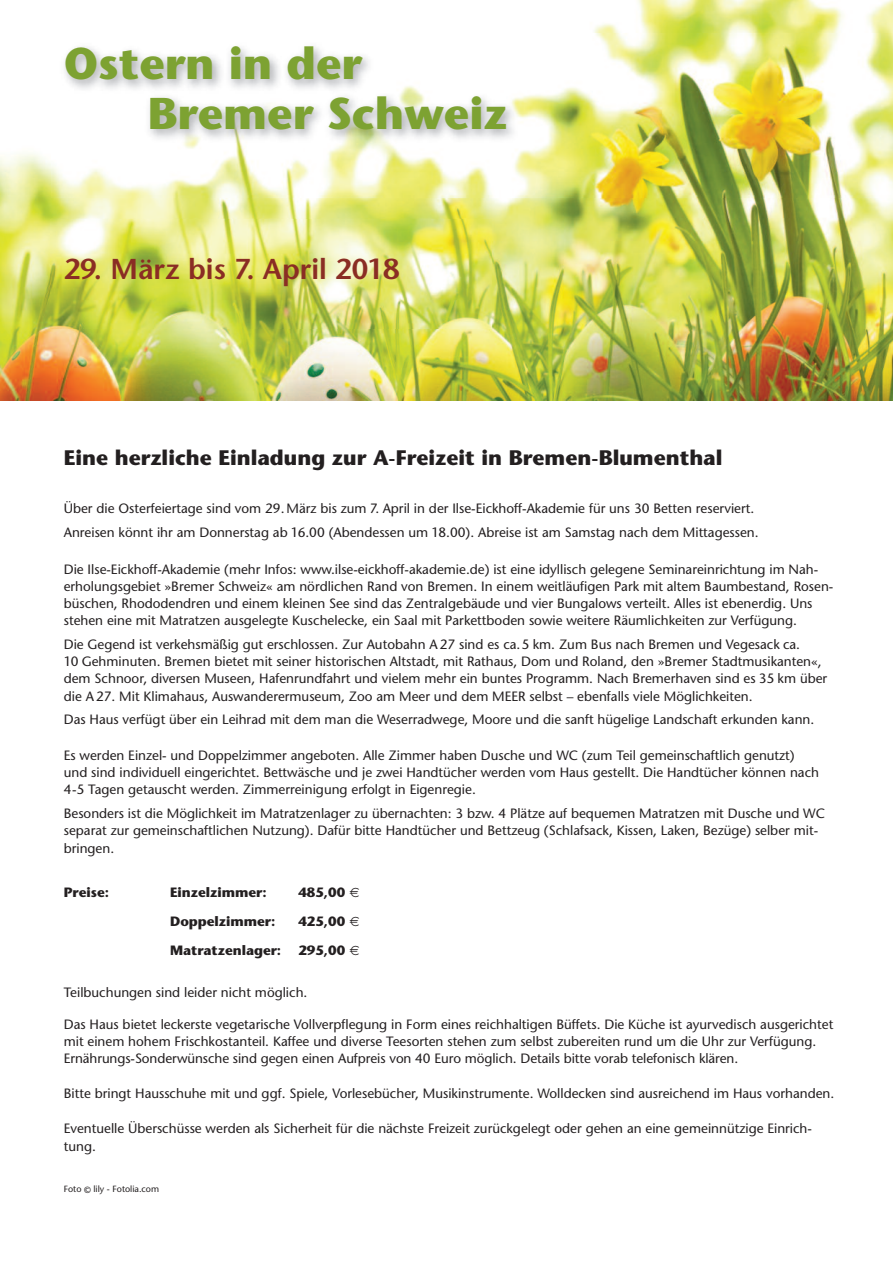
<style>
.page{position:relative;width:893px;height:1263px;background:#fff}
.page>*{position:absolute;margin:0;border:0;box-sizing:border-box;transform-origin:0 0}
.t1{font:700 44.4px/49.5px "Stone Sans";color:#7da232}
.t2{font:600 28.8px "Stone Sans";color:#8a2d24}
.t3{font:700 21px "Stone Sans";color:#231f20}
.t4{font:13.5px/17.2px "Stone Sans";color:#231f20}
.t5{font:700 13.5px "Stone Sans";color:#231f20}
.t6{font:9px "Stone Sans";color:#231f20}
</style>
<div class="page">
<img style="left:0;top:0;width:893px;height:400px">
<img style="left:51px;top:34px;width:842px;height:163px">
<img style="left:51px;top:219px;width:441px;height:110px">
<h1 class="t1" style="left:148px;top:44px;width:361px;text-indent:-84px">Ostern in der<br>Bremer Schweiz</h1>
<h2 class="t2" style="left:64px;top:257px;width:337px">29. März bis 7. April 2018</h2>
<h3 class="t3" style="left:64px;top:450px;width:660px">Eine herzliche Einladung zur A-Freizeit in Bremen-Blumenthal</h3>
<p class="t4" style="left:64px;top:498px;width:696px;line-height:23.7px">Über die Osterfeiertage sind vom 29.März bis zum 7. April in der Ilse-Eickhoff-Akademie für uns 30 Betten reserviert.<br>Anreisen könnt ihr am Donnerstag ab 16.00 (Abendessen um 18.00). Abreise ist am Samstag nach dem Mittagessen.</p>
<p class="t4" style="left:64px;top:562px;width:771px">Die Ilse-Eickhoff-Akademie (mehr Infos: www.ilse-eickhoff-akademie.de) ist eine idyllisch gelegene Seminareinrichtung im Nah&shy;erholungsgebiet »Bremer Schweiz« am nördlichen Rand von Bremen. In einem weitläufigen Park mit altem Baumbestand, Rosen&shy;büschen, Rhododendren und einem kleinen See sind das Zentralgebäude und vier Bungalows verteilt. Alles ist ebenerdig. Uns stehen eine mit Matratzen ausgelegte Kuschelecke, ein Saal mit Parkettboden sowie weitere Räumlichkeiten zur Verfügung.</p>
<p class="t4" style="left:64px;top:637px;width:765px">Die Gegend ist verkehsmäßig gut erschlossen. Zur Autobahn A27 sind es ca.5 km. Zum Bus nach Bremen und Vegesack ca.<br>10 Gehminuten. Bremen bietet mit seiner historischen Altstadt, mit Rathaus, Dom und Roland, den »Bremer Stadtmusikanten«, dem Schnoor, diversen Museen, Hafenrundfahrt und vielem mehr ein buntes Programm. Nach Bremerhaven sind es 35 km über die A27. Mit Klimahaus, Auswanderermuseum, Zoo am Meer und dem MEER selbst – ebenfalls viele Möglichkeiten.</p>
<p class="t4" style="left:64px;top:712px;width:752px">Das Haus verfügt über ein Leihrad mit dem man die Weserradwege, Moore und die sanft hügelige Landschaft erkunden kann.</p>
<p class="t4" style="left:64px;top:748px;width:757px">Es werden Einzel- und Doppelzimmer angeboten. Alle Zimmer haben Dusche und WC (zum Teil gemeinschaftlich genutzt) und sind individuell eingerichtet. Bettwäsche und je zwei Handtücher werden vom Haus gestellt. Die Handtücher können nach<br>4-5 Tagen getauscht werden. Zimmerreinigung erfolgt in Eigenregie.</p>
<p class="t4" style="left:64px;top:806px;width:763px">Besonders ist die Möglichkeit im Matratzenlager zu übernachten: 3 bzw. 4 Plätze auf bequemen Matratzen mit Dusche und WC separat zur gemeinschaftlichen Nutzung). Dafür bitte Handtücher und Bettzeug (Schlafsack, Kissen, Laken, Bezüge) selber mit&shy;bringen.</p>
<p class="t5" style="left:64px;top:887px;width:47px">Preise:</p>
<p class="t5" style="left:170px;top:887px;width:98px">Einzelzimmer:</p>
<p class="t5" style="left:298px;top:887px;width:48px">485,00</p>
<p class="t5" style="left:170px;top:916px;width:107px">Doppelzimmer:</p>
<p class="t5" style="left:298px;top:916px;width:48px">425,00</p>
<p class="t5" style="left:170px;top:945px;width:113px">Matratzenlager:</p>
<p class="t5" style="left:298px;top:945px;width:48px">295,00</p>
<p class="t4" style="left:64px;top:985px;width:245px">Teilbuchungen sind leider nicht möglich.</p>
<p class="t4" style="left:64px;top:1017px;width:771px">Das Haus bietet leckerste vegetarische Vollverpflegung in Form eines reichhaltigen Büffets. Die Küche ist ayurvedisch ausgerichtet mit einem hohem Frischkostanteil. Kaffee und diverse Teesorten stehen zum selbst zubereiten rund um die Uhr zur Verfügung.<br>Ernährungs-Sonderwünsche sind gegen einen Aufpreis von 40 Euro möglich. Details bitte vorab telefonisch klären.</p>
<p class="t4" style="left:64px;top:1086px;width:772px">Bitte bringt Hausschuhe mit und ggf. Spiele, Vorlesebücher, Musikinstrumente. Wolldecken sind ausreichend im Haus vorhanden.</p>
<p class="t4" style="left:64px;top:1121px;width:750px">Eventuelle Überschüsse werden als Sicherheit für die nächste Freizeit zurückgelegt oder gehen an eine gemeinnützige Einrich&shy;tung.</p>
<p class="t6" style="left:64px;top:1186px;width:97px">Foto © lily - Fotolia.com</p>
</div>
